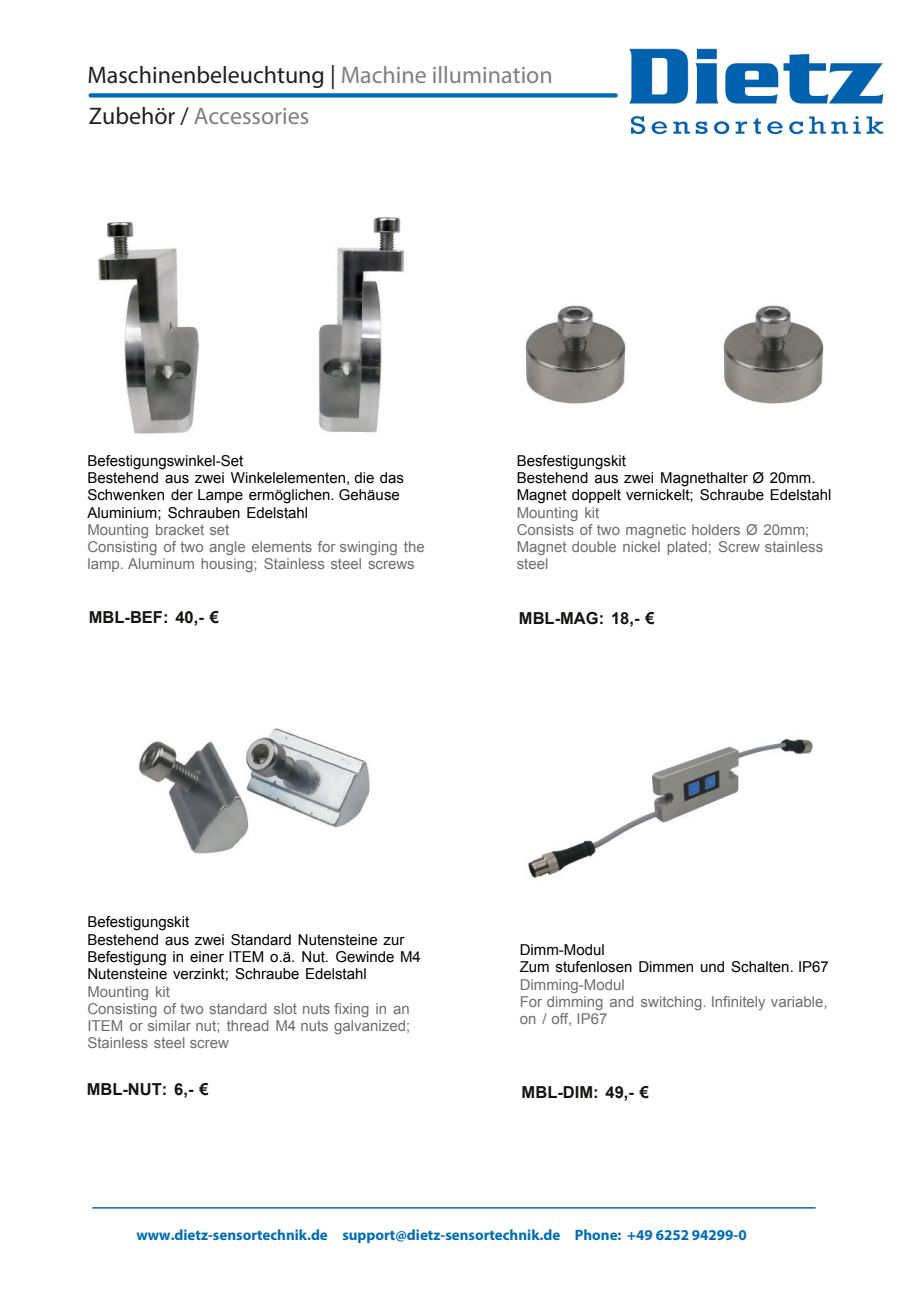
<style>
.page{position:relative;width:919px;height:1289px;background:#fff}
.page>*{position:absolute;margin:0;border:0;box-sizing:border-box;transform-origin:0 0}
.t1{font:24px/41.5px "Myriad Pro";color:#808080}
.t2{font:700 16.5px "Arial";color:#161413}
.t3{font:700 16.5px "Arial";color:#161413}
.t4{font:15px/17.2px "Arial";color:#000}
.t5{font:15px/17.2px "Arial";color:#6d6e6f}
.t6{font:700 15px "Myriad Pro";color:#006cb7}
.s1{color:#231f20}
.s2{font-style:inherit}
</style>
<div class="page">
<img style="left:138px;top:728px;width:232px;height:126px">
<img style="left:525px;top:738px;width:288px;height:141px">
<img style="left:98px;top:217px;width:306px;height:217px">
<img style="left:525px;top:305px;width:299px;height:99px">
<svg style="left:90px;top:93px;width:525px;height:4px;background:#0f74bb"></svg>
<hr style="left:92px;top:1207px;width:723px;height:1px;background:#006cb7">
<img style="left:629px;top:48px;width:255px;height:87px">
<h1 class="t1" style="left:88px;top:54px;width:466px"><span class="s1">Maschinenbeleuchtung |</span> Machine illumination<br><span class="s1">Zubehör /</span> Accessories</h1>
<p class="t4" style="left:87px;top:452px;width:318px">Befestigungswinkel-Set<br>Bestehend aus zwei Winkelelementen, die das Schwenken der Lampe ermöglichen. Gehäuse Aluminium; Schrauben Edelstahl</p>
<p class="t5" style="left:87px;top:521px;width:339px">Mounting bracket set<br>Consisting of two angle elements for swinging the lamp. Aluminum housing; Stainless steel screws</p>
<p class="t4" style="left:516px;top:452px;width:316px">Besfestigungskit<br>Bestehend aus zwei Magnethalter Ø 20mm.<br>Magnet doppelt vernickelt; Schraube Edelstahl</p>
<p class="t5" style="left:516px;top:504px;width:308px">Mounting kit<br>Consists of two magnetic holders Ø 20mm;<br>Magnet double nickel plated; Screw stainless steel</p>
<p class="t2" style="left:89px;top:606px;width:132px">MBL-BEF: 40,- €</p>
<p class="t2" style="left:519px;top:607px;width:137px">MBL-MAG: 18,- €</p>
<p class="t4" style="left:87px;top:913px;width:335px">Befestigungskit<br>Bestehend aus zwei Standard Nutensteine zur Befestigung in einer ITEM o.ä. Nut. Gewinde M4<br>Nutensteine verzinkt; Schraube Edelstahl</p>
<p class="t5" style="left:87px;top:982px;width:324px">Mounting kit<br>Consisting of two standard slot nuts fixing in an<br>ITEM or similar nut; thread M4 nuts galvanized;<br>Stainless steel screw</p>
<p class="t3" style="left:87px;top:1077px;width:123px">MBL-<span class="s2">NUT</span>: 6,- €</p>
<p class="t4" style="left:519px;top:941px;width:310px">Dimm-Modul<br>Zum stufenlosen Dimmen und Schalten. IP67</p>
<p class="t5" style="left:519px;top:975px;width:309px">Dimming-Modul<br>For dimming and switching. Infinitely variable, on / off, IP67</p>
<p class="t3" style="left:521px;top:1080px;width:129px">MBL-DIM: 49,- €</p>
<p class="t6" style="left:136px;top:1224px;width:611px">www.dietz-sensortechnik.de support@dietz-sensortechnik.de Phone: +49 6252 94299-0</p>
</div>
